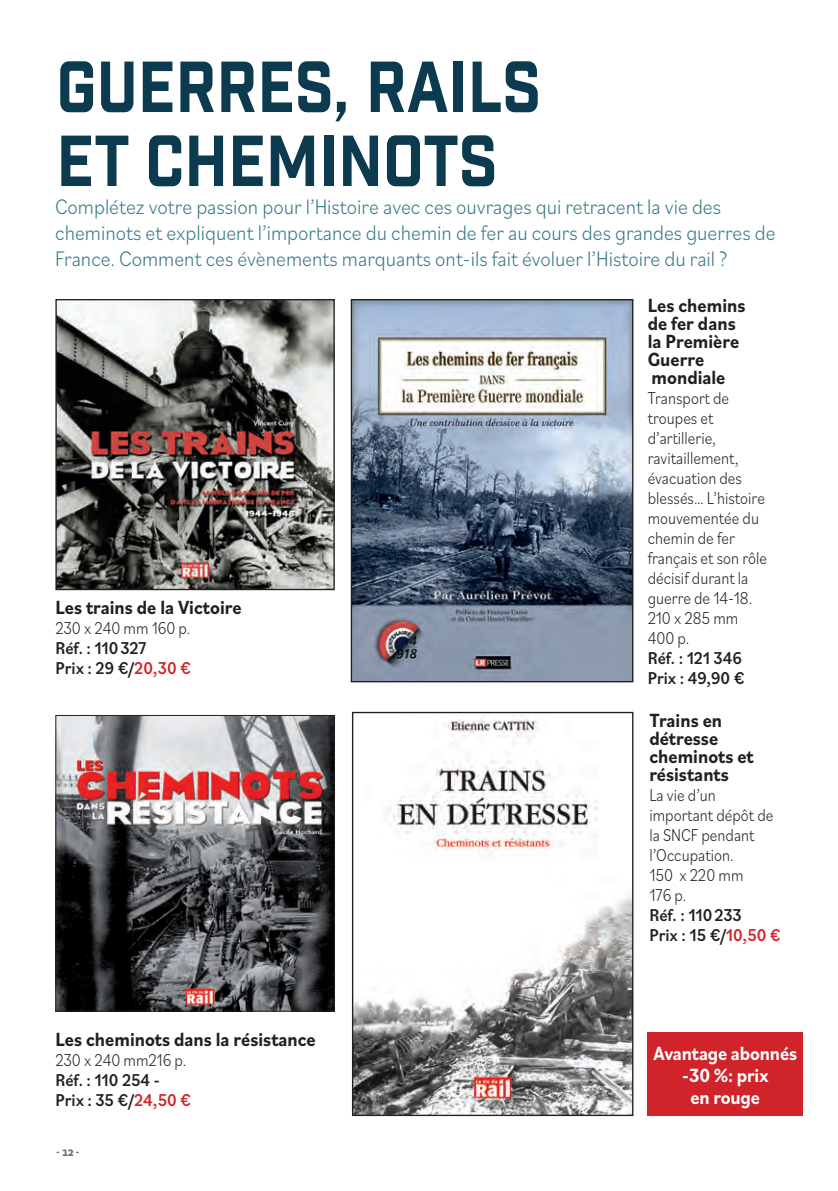
<style>
.page{position:relative;width:838px;height:1191px;background:#fff}
.page>*{position:absolute;margin:0;border:0;box-sizing:border-box;transform-origin:0 0}
.t1{font:70px/74px "Industry Inc Base";color:#0c3a4e;scale:.9 1}
.t2{font:300 22px/26px "Bilo";color:#367882;scale:.9 1}
.t3{font:700 20px/18px "Bilo";color:#231f20;scale:.9 1}
.t4{font:700 20px/22px "Bilo";letter-spacing:-.01em;color:#fff;text-align:center;scale:.9 1}
.t5{font:300 18px/20px "Bilo";color:#231f20;scale:.85 1}
.t6{font:500 18px/20px "Bilo";color:#231f20;scale:.9 1}
.t7{font:700 12px "Vista Slab OTCE";color:#6c6d70}
.s1{color:#d1232a}
</style>
<div class="page">
<img style="left:57px;top:301px;width:276px;height:287px">
<div style="left:55px;top:299px;width:280px;height:291px;border:1px solid #231f20"></div>
<img style="left:353px;top:301px;width:278px;height:379px">
<div style="left:351px;top:299px;width:282px;height:383px;border:1px solid #231f20"></div>
<img style="left:354px;top:715px;width:277px;height:399px">
<div style="left:352px;top:712px;width:281px;height:404px;border:1px solid #231f20"></div>
<img style="left:58px;top:717px;width:275px;height:292px">
<div style="left:56px;top:715px;width:279px;height:296px;border:1px solid #231f20"></div>
<div style="left:648px;top:1032px;width:155px;height:84px;background:#d1232a"></div>
<h1 class="t1" style="left:56px;top:54px;width:540px">GUERRES, RAILS<br>ET CHEMINOTS</h1>
<p class="t2" style="left:55px;top:193px;width:802px">Complétez votre passion pour l’Histoire avec ces ouvrages qui retracent la vie des cheminots et expliquent l’importance du chemin de fer au cours des grandes guerres de<br>France. Comment ces évènements marquants ont-ils fait évoluer l’Histoire du rail ?</p>
<p class="t3" style="left:55px;top:598px;width:208px">Les trains de la Victoire</p>
<p class="t5" style="left:55px;top:617px;width:160px">230 x 240 mm 160 p.</p>
<p class="t6" style="left:55px;top:637px;width:152px">Réf. : 110327<br>Prix : 29 €/<span class="s1">20,30 €</span></p>
<p class="t3" style="left:55px;top:1029px;width:291px">Les cheminots dans la résistance</p>
<p class="t5" style="left:55px;top:1049px;width:156px">230 x 240 mm216 p.</p>
<p class="t6" style="left:55px;top:1069px;width:152px">Réf. : 110 254 -<br>Prix : 35 €/<span class="s1">24,50 €</span></p>
<p class="t7" style="left:57px;top:1144px;width:24px">- 12 -</p>
<p class="t3" style="left:648px;top:296px;width:110px">Les chemins de fer dans la Première<br>Guerre mondiale</p>
<p class="t5" style="left:648px;top:387px;width:142px">Transport de troupes et d’artillerie, ravitaillement, évacuation des blessés… L’histoire mouvementée du chemin de fer français et son rôle décisif durant la guerre de 14-18.<br>210 x 285 mm<br>400 p.</p>
<p class="t6" style="left:648px;top:647px;width:109px">Réf. : 121 346<br>Prix : 49,90 €</p>
<p class="t3" style="left:649px;top:710px;width:118px">Trains en détresse cheminots et résistants</p>
<p class="t5" style="left:649px;top:784px;width:147px">La vie d’un important dépôt de la SNCF pendant l’Occupation.<br>150 x 220 mm<br>176 p.</p>
<p class="t6" style="left:649px;top:904px;width:148px">Réf. : 110233<br>Prix : 15 €/<span class="s1">10,50 €</span></p>
<p class="t4" style="left:653px;top:1041px;width:161px">Avantage abonnés -30 %: prix<br>en rouge</p>
</div>
